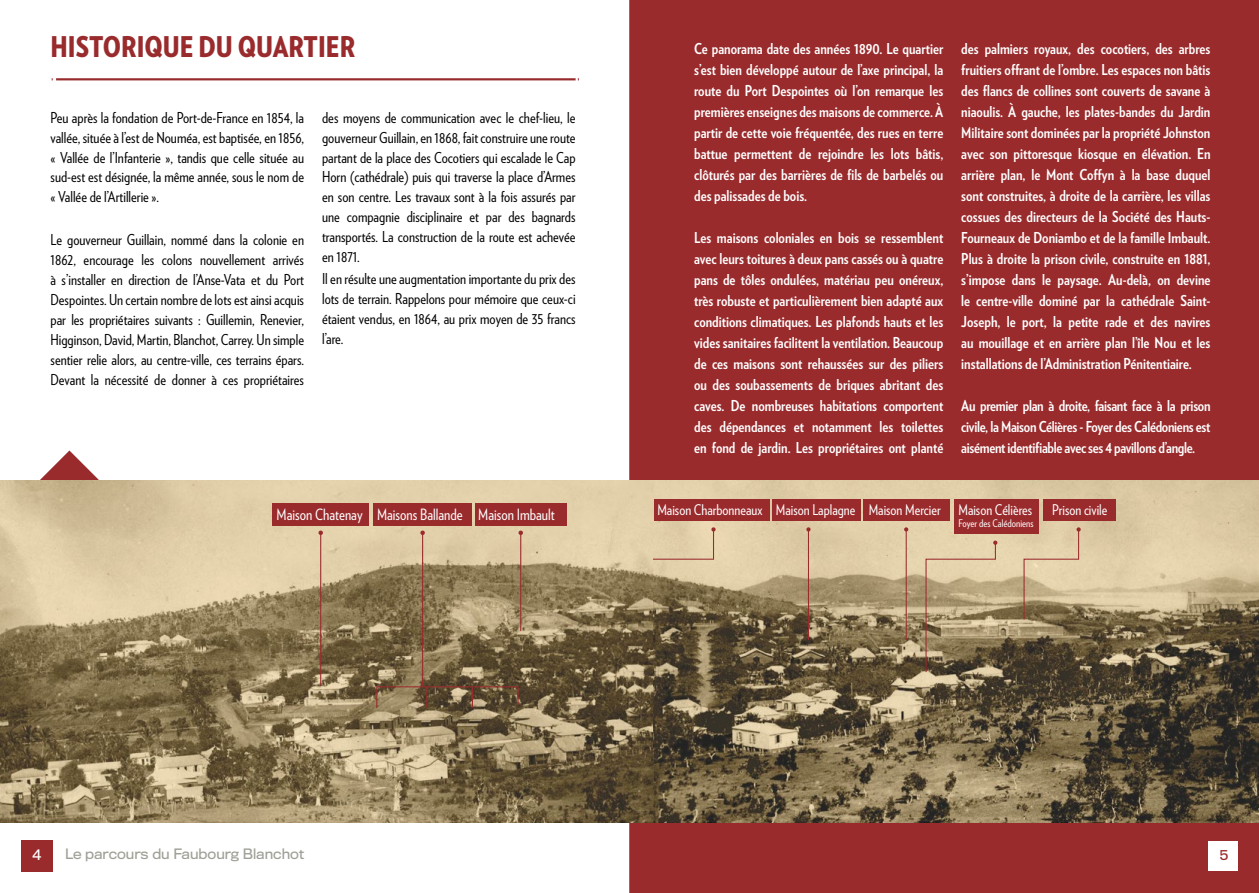
<style>
.page{position:relative;width:1259px;height:893px;background:#fff}
.page>*{position:absolute;margin:0;border:0;box-sizing:border-box;transform-origin:0 0}
.t1{font:900 28.5px "Verlag Condensed";color:#9a2b2d}
.t2{font:15.6px "Verlag Condensed";color:#fff}
.t3{font:700 15px/21px "Verlag Condensed";color:#fff;text-align:justify}
.t4{font:15px/20px "Verlag Condensed";color:#000;text-align:justify}
.t5{font:14.7px "Verlag Condensed";color:#fff}
.t6{font:13.35px "Titling Gothic FB Normal";color:#9ea096}
.t7{font:13.35px "Titling Gothic FB Normal";color:#fff}
.t8{font:12.6px "Titling Gothic FB Normal";color:#9a2b2d}
.t9{font:10.5px "Verlag Condensed";color:#fff}
</style>
<div class="page">
<div style="left:715px;top:0;width:544px;height:893px;background:#9a2b2d"></div>
<img style="left:715px;top:481px;width:544px;height:342px">
<svg style="left:1023px;top:527px;width:57px;height:94px;background:#c9b48f"></svg>
<svg style="left:925px;top:541px;width:72px;height:132px;background:#b29e7c"></svg>
<hr style="left:905px;top:529px;width:1px;height:111px;background:#9a2b2d">
<svg style="left:904px;top:527px;width:4px;height:4px"></svg>
<hr style="left:808px;top:529px;width:1px;height:111px;background:#9a2b2d">
<svg style="left:806px;top:527px;width:4px;height:4px"></svg>
<div style="left:1208px;top:841px;width:29px;height:30px;background:#fff"></div>
<div style="left:1042px;top:499px;width:73px;height:22px;background:#9a2b2d"></div>
<div style="left:863px;top:499px;width:87px;height:22px;background:#9a2b2d"></div>
<div style="left:954px;top:499px;width:84px;height:34px;background:#9a2b2d"></div>
<div style="left:772px;top:499px;width:89px;height:22px;background:#9a2b2d"></div>
<svg style="left:629px;top:0;width:86px;height:893px;background:#94423b"></svg>
<svg style="left:40px;top:450px;width:59px;height:30px"></svg>
<div style="left:0;top:480px;width:651px;height:349px;background:#fff"></div>
<img style="left:0;top:481px;width:652px;height:342px">
<hr style="left:520px;top:532px;width:1px;height:99px;background:#9a2b2d">
<svg style="left:518px;top:531px;width:5px;height:4px"></svg>
<hr style="left:422px;top:532px;width:1px;height:154px;background:#9a2b2d">
<svg style="left:420px;top:531px;width:5px;height:4px"></svg>
<hr style="left:320px;top:532px;width:1px;height:154px;background:#9a2b2d">
<svg style="left:318px;top:531px;width:5px;height:4px"></svg>
<div style="left:21px;top:840px;width:31px;height:31px;background:#9a2b2d"></div>
<hr style="left:56px;top:78px;width:519px;height:2px;background:#9a2b2d">
<div style="left:475px;top:503px;width:91px;height:23px;background:#9a2b2d"></div>
<div style="left:273px;top:503px;width:96px;height:23px;background:#9a2b2d"></div>
<div style="left:373px;top:503px;width:99px;height:23px;background:#9a2b2d"></div>
<svg style="left:376px;top:686px;width:143px;height:23px;background:#786146"></svg>
<div style="left:654px;top:499px;width:115px;height:22px;background:#9a2b2d"></div>
<h1 class="t1" style="left:51px;top:24px;width:306px">HISTORIQUE DU QUARTIER</h1>
<p class="t4" style="left:51px;top:107px;width:255px">Peu après la fondation de Port-de-France en 1854, la vallée, située à l’est de Nouméa, est baptisée, en 1856, « Vallée de l’Infanterie », tandis que celle située au sud-est est désignée, la même année, sous le nom de « Vallée de l’Artillerie ».</p>
<p class="t4" style="left:51px;top:229px;width:255px">Le gouverneur Guillain, nommé dans la colonie en 1862, encourage les colons nouvellement arrivés à s’installer en direction de l’Anse-Vata et du Port Despointes. Un certain nombre de lots est ainsi acquis par les propriétaires suivants : Guillemin, Renevier, Higginson, David, Martin, Blanchot, Carrey. Un simple sentier relie alors, au centre-ville, ces terrains épars.<br>Devant la nécessité de donner à ces propriétaires</p>
<p class="t4" style="left:322px;top:107px;width:255px">des moyens de communication avec le chef-lieu, le gouverneur Guillain, en 1868, fait construire une route partant de la place des Cocotiers qui escalade le Cap Horn (cathédrale) puis qui traverse la place d’Armes en son centre. Les travaux sont à la fois assurés par une compagnie disciplinaire et par des bagnards transportés. La construction de la route est achevée en 1871.</p>
<p class="t4" style="left:322px;top:268px;width:255px">Il en résulte une augmentation importante du prix des lots de terrain. Rappelons pour mémoire que ceux-ci étaient vendus, en 1864, au prix moyen de 35 francs l’are.</p>
<p class="t2" style="left:277px;top:503px;width:87px">Maison Chatenay</p>
<p class="t2" style="left:377px;top:503px;width:179px">Maisons Ballande Maison Imbault</p>
<p class="t3" style="left:694px;top:37px;width:251px">Ce panorama date des années 1890. Le quartier s’est bien développé autour de l’axe principal, la route du Port Despointes où l’on remarque les premières enseignes des maisons de commerce. À partir de cette voie fréquentée, des rues en terre battue permettent de rejoindre les lots bâtis, clôturés par des barrières de fils de barbelés ou des palissades de bois.</p>
<p class="t3" style="left:694px;top:226px;width:251px">Les maisons coloniales en bois se ressemblent avec leurs toitures à deux pans cassés ou à quatre pans de tôles ondulées, matériau peu onéreux, très robuste et particulièrement bien adapté aux conditions climatiques. Les plafonds hauts et les vides sanitaires facilitent la ventilation. Beaucoup de ces maisons sont rehaussées sur des piliers ou des soubassements de briques abritant des caves. De nombreuses habitations comportent des dépendances et notamment les toilettes en fond de jardin. Les propriétaires ont planté</p>
<p class="t3" style="left:961px;top:37px;width:251px">des palmiers royaux, des cocotiers, des arbres fruitiers offrant de l’ombre. Les espaces non bâtis des flancs de collines sont couverts de savane à niaoulis. À gauche, les plates-bandes du Jardin Militaire sont dominées par la propriété Johnston avec son pittoresque kiosque en élévation. En arrière plan, le Mont Coffyn à la base duquel sont construites, à droite de la carrière, les villas cossues des directeurs de la Société des Hauts-Fourneaux de Doniambo et de la famille Imbault.<br>Plus à droite la prison civile, construite en 1881, s’impose dans le paysage. Au-delà, on devine le centre-ville dominé par la cathédrale Saint-Joseph, le port, la petite rade et des navires au mouillage et en arrière plan l’île Nou et les installations de l’Administration Pénitentiaire.</p>
<p class="t3" style="left:961px;top:394px;width:251px">Au premier plan à droite, faisant face à la prison civile, la Maison Célières - Foyer des Calédoniens est aisément identifiable avec ses 4 pavillons d’angle.</p>
<p class="t5" style="left:657px;top:499px;width:107px">Maison Charbonneaux</p>
<p class="t5" style="left:776px;top:499px;width:258px">Maison Laplagne Maison Mercier Maison Célières</p>
<p class="t9" style="left:958px;top:516px;width:77px">Foyer des Calédoniens</p>
<p class="t5" style="left:1052px;top:499px;width:57px">Prison civile</p>
<p class="t7" style="left:32px;top:847px;width:10px">4</p>
<p class="t6" style="left:65px;top:845px;width:241px">Le parcours du Faubourg Blanchot</p>
<p class="t8" style="left:1219px;top:848px;width:10px">5</p>
</div>
